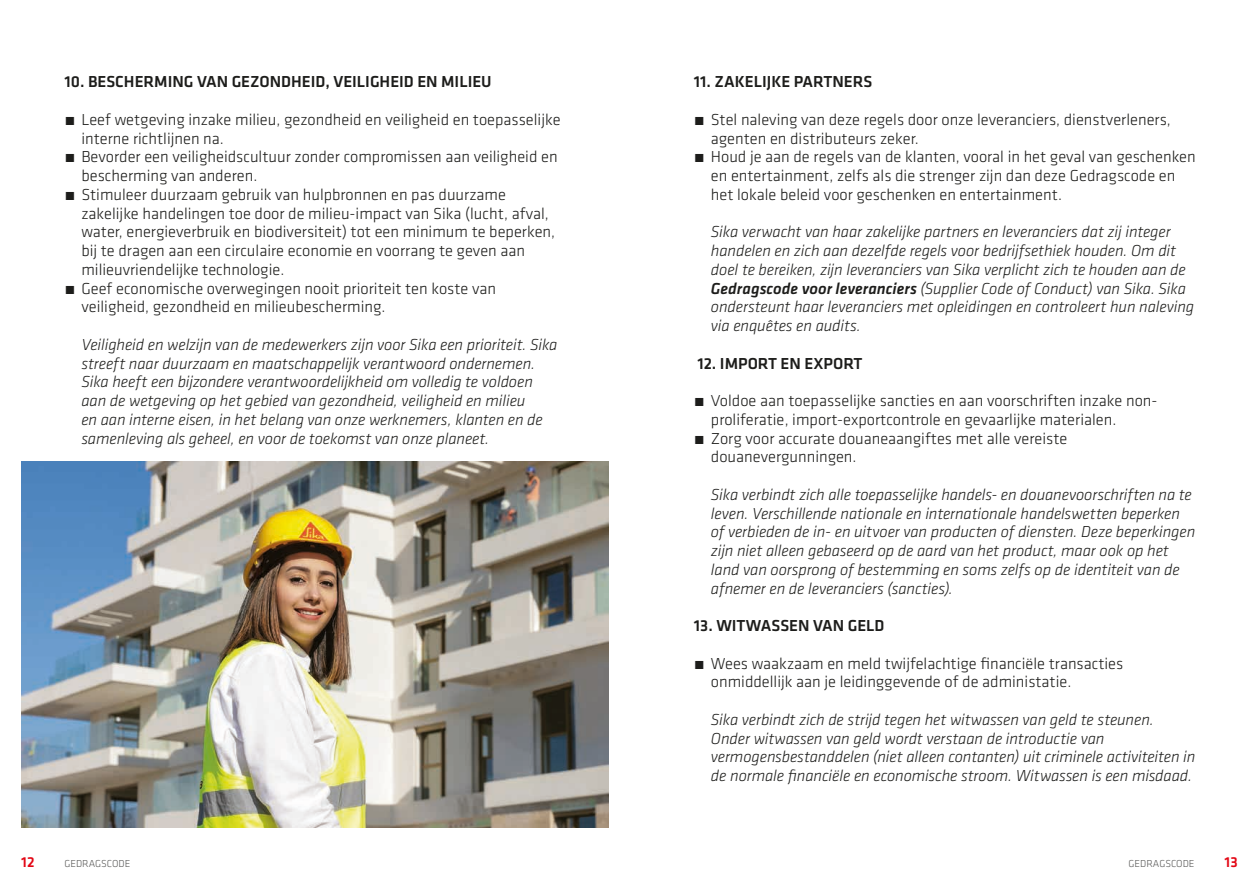
<style>
.page{position:relative;width:1259px;height:893px;background:#fff}
.page>*{position:absolute;margin:0;border:0;box-sizing:border-box;transform-origin:0 0}
.t1{font:italic 300 16.5px/18.8px "Klavika";letter-spacing:-.005em;color:#1d1d1b}
.t2{font:300 16.5px/18.8px "Klavika";color:#1d1d1b}
.Sub-chapter{font:500 16.5px "Klavika";color:#1d1d1b}
.t3{font:500 15px "Klavika";color:#e30614}
.t4{font:300 10.5px "Klavika";color:#575756}
.s1{font-weight:500}
</style>
<div class="page">
<img style="left:21px;top:462px;width:587px;height:365px">
<p class="Sub-chapter" style="left:64px;top:71px;width:429px">10. BESCHERMING VAN GEZONDHEID, VEILIGHEID EN MILIEU</p>
<p class="t2" style="left:81px;top:110px;width:481px;text-indent:-17px">́ Leef wetgeving inzake milieu, gezondheid en veiligheid en toepasselijke interne richtlijnen na.</p>
<p class="t2" style="left:81px;top:147px;width:478px;text-indent:-17px">́ Bevorder een veiligheidscultuur zonder compromissen aan veiligheid en bescherming van anderen.</p>
<p class="t2" style="left:81px;top:185px;width:475px;text-indent:-17px">́ Stimuleer duurzaam gebruik van hulpbronnen en pas duurzame zakelijke handelingen toe door de milieu-impact van Sika (lucht, afval, water, energieverbruik en biodiversiteit) tot een minimum te beperken, bij te dragen aan een circulaire economie en voorrang te geven aan milieuvriendelijke technologie.</p>
<p class="t2" style="left:81px;top:279px;width:416px;text-indent:-17px">́ Geef economische overwegingen nooit prioriteit ten koste van veiligheid, gezondheid en milieubescherming.</p>
<p class="t1" style="left:81px;top:335px;width:477px">Veiligheid en welzijn van de medewerkers zijn voor Sika een prioriteit. Sika streeft naar duurzaam en maatschappelijk verantwoord ondernemen.<br>Sika heeft een bijzondere verantwoordelijkheid om volledig te voldoen aan de wetgeving op het gebied van gezondheid, veiligheid en milieu<br>en aan interne eisen, in het belang van onze werknemers, klanten en de samenleving als geheel, en voor de toekomst van onze planeet.</p>
<p class="Sub-chapter" style="left:694px;top:71px;width:180px">11. ZAKELIJKE PARTNERS</p>
<p class="t2" style="left:711px;top:110px;width:461px;text-indent:-17px">́ Stel naleving van deze regels door onze leveranciers, dienstverleners, agenten en distributeurs zeker.</p>
<p class="t2" style="left:711px;top:147px;width:486px;text-indent:-17px">́ Houd je aan de regels van de klanten, vooral in het geval van geschenken en entertainment, zelfs als die strenger zijn dan deze Gedragscode en het lokale beleid voor geschenken en entertainment.</p>
<p class="t1" style="left:711px;top:222px;width:485px">Sika verwacht van haar zakelijke partners en leveranciers dat zij integer handelen en zich aan dezelfde regels voor bedrijfsethiek houden. Om dit doel te bereiken, zijn leveranciers van Sika verplicht zich te houden aan de <span class="s1">Gedragscode voor leveranciers</span> (Supplier Code of Conduct) van Sika. Sika ondersteunt haar leveranciers met opleidingen en controleert hun naleving via enquêtes en audits.</p>
<p class="Sub-chapter" style="left:697px;top:352px;width:167px">12. IMPORT EN EXPORT</p>
<p class="t2" style="left:711px;top:391px;width:448px;text-indent:-17px">́ Voldoe aan toepasselijke sancties en aan voorschriften inzake non&shy;proliferatie, import-exportcontrole en gevaarlijke materialen.</p>
<p class="t2" style="left:711px;top:429px;width:358px;text-indent:-17px">́ Zorg voor accurate douaneaangiftes met alle vereiste douanevergunningen.</p>
<p class="t1" style="left:711px;top:485px;width:486px">Sika verbindt zich alle toepasselijke handels- en douanevoorschriften na te leven. Verschillende nationale en internationale handelswetten beperken of verbieden de in- en uitvoer van producten of diensten. Deze beperkingen zijn niet alleen gebaseerd op de aard van het product, maar ook op het land van oorsprong of bestemming en soms zelfs op de identiteit van de afnemer en de leveranciers (sancties).</p>
<p class="Sub-chapter" style="left:694px;top:614px;width:192px">13. WITWASSEN VAN GELD</p>
<p class="t2" style="left:711px;top:654px;width:414px;text-indent:-17px">́ Wees waakzaam en meld twijfelachtige financiële transacties onmiddellijk aan je leidinggevende of de administatie.</p>
<p class="t1" style="left:711px;top:710px;width:486px">Sika verbindt zich de strijd tegen het witwassen van geld te steunen.<br>Onder witwassen van geld wordt verstaan de introductie van vermogensbestanddelen (niet alleen contanten) uit criminele activiteiten in de normale financiële en economische stroom. Witwassen is een misdaad.</p>
<p class="t3" style="left:21px;top:852px;width:15px">12</p>
<p class="t4" style="left:64px;top:857px;width:67px">GEDRAGSCODE</p>
<p class="t4" style="left:1128px;top:857px;width:67px">GEDRAGSCODE</p>
<p class="t3" style="left:1224px;top:852px;width:15px">13</p>
</div>
